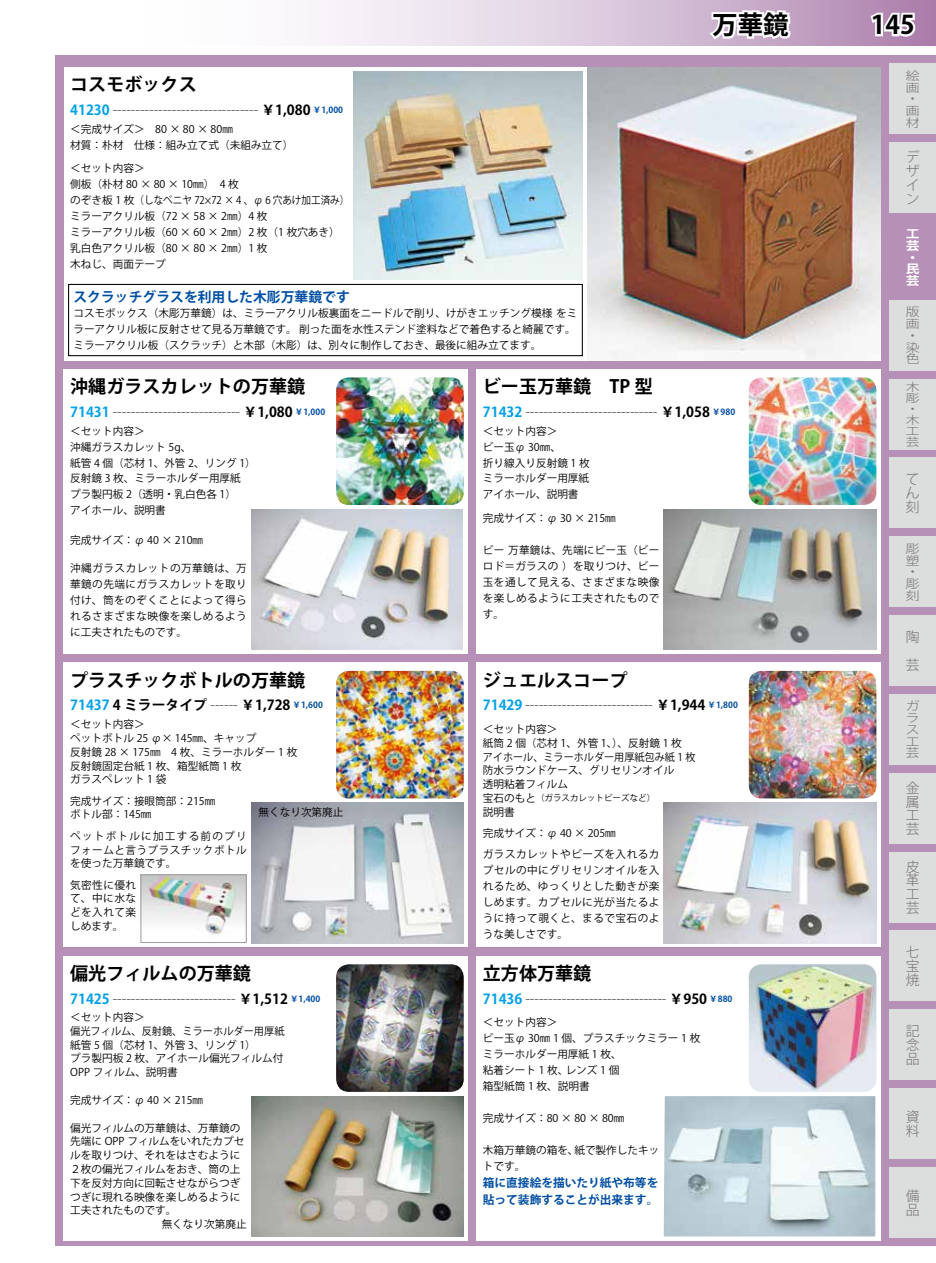
<style>
.page{position:relative;width:936px;height:1263px;background:#fff}
.page>*{position:absolute;margin:0;border:0;box-sizing:border-box;transform-origin:0 0}
.t1{font:700 25.5px "Koz Go Pro";color:#000}
.t2{font:700 18px "Koz Go Pro";color:#000}
.t3{font:200 13.8px "Koz Go Pro";color:#000}
.t4{font:700 13.8px "Koz Go Pro";color:#000}
.t5{font:300 13.8px/13.8px "Koz Go Pro";color:#727171;text-align:justify}
.t6{font:700 13.8px "Koz Go Pro";color:#004ea2}
.t7{font:700 11.7px/17px "Koz Go Pro";color:#004ea2}
.t8{font:300 11.7px/11.7px "Koz Go Pro";color:#727171;scale:1.18 1}
.t9{font:700 11.7px/11.7px "Koz Go Pro";color:#fff;scale:1.18 1}
.t10{font:300 11.1px/11.1px "Koz Go Pro";color:#727171;scale:1.25 1}
.t11{font:10.65px/15.9px "Koz Go Pro";color:#000}
.t12{font:10.65px/21.3px "Koz Go Pro";letter-spacing:.04em;color:#000}
.t13{font:8.55px "Koz Go Pro";color:#000}
.s1{font-weight:700;color:#00a0e9}
.s2{font-weight:700}
.s3{font-weight:700;font-size:8.55px;color:#004ea2}
.s4{color:#00a0e9}
.s5{font-weight:200}
.s6{font-size:8.55px;color:#004ea2}
.s7{font-size:10.65px}
</style>
<div class="page">
<div style="left:55px;top:55px;width:880px;height:1191px;background:#b790b7"></div>
<div style="left:889px;top:64px;width:46px;height:70px;background:#dcdddd"></div>
<div style="left:889px;top:143px;width:46px;height:70px;background:#dcdddd"></div>
<div style="left:889px;top:300px;width:46px;height:70px;background:#dcdddd"></div>
<div style="left:889px;top:379px;width:46px;height:70px;background:#dcdddd"></div>
<div style="left:889px;top:458px;width:46px;height:70px;background:#dcdddd"></div>
<div style="left:889px;top:537px;width:46px;height:70px;background:#dcdddd"></div>
<div style="left:889px;top:616px;width:46px;height:70px;background:#dcdddd"></div>
<div style="left:889px;top:694px;width:46px;height:70px;background:#dcdddd"></div>
<div style="left:889px;top:773px;width:46px;height:70px;background:#dcdddd"></div>
<div style="left:889px;top:852px;width:46px;height:70px;background:#dcdddd"></div>
<div style="left:889px;top:931px;width:46px;height:70px;background:#dcdddd"></div>
<div style="left:889px;top:1010px;width:46px;height:70px;background:#dcdddd"></div>
<div style="left:889px;top:1088px;width:46px;height:71px;background:#dcdddd"></div>
<div style="left:889px;top:1167px;width:46px;height:70px;background:#dcdddd"></div>
<svg style="left:315px;top:0;width:620px;height:46px;background:#dccadd"></svg>
<svg style="left:705px;top:0;width:112px;height:42px"></svg>
<svg style="left:867px;top:10px;width:50px;height:29px"></svg>
<div style="left:64px;top:369px;width:404px;height:285px;background:#fff"></div>
<div style="left:476px;top:369px;width:404px;height:285px;background:#fff"></div>
<img style="left:336px;top:377px;width:127px;height:128px">
<img style="left:251px;top:509px;width:211px;height:141px">
<img style="left:748px;top:377px;width:128px;height:128px">
<img style="left:663px;top:509px;width:212px;height:141px">
<div style="left:64px;top:956px;width:404px;height:285px;background:#fff"></div>
<div style="left:476px;top:956px;width:404px;height:285px;background:#fff"></div>
<img style="left:336px;top:964px;width:127px;height:128px">
<img style="left:251px;top:1096px;width:212px;height:140px">
<img style="left:748px;top:964px;width:128px;height:128px">
<img style="left:663px;top:1096px;width:212px;height:140px">
<div style="left:64px;top:67px;width:816px;height:293px;background:#fff"></div>
<img style="left:353px;top:71px;width:230px;height:209px">
<div style="left:476px;top:662px;width:404px;height:285px;background:#fff"></div>
<img style="left:748px;top:671px;width:128px;height:127px">
<img style="left:663px;top:803px;width:213px;height:140px">
<div style="left:64px;top:662px;width:404px;height:285px;background:#fff"></div>
<img style="left:336px;top:671px;width:127px;height:127px">
<img style="left:251px;top:803px;width:212px;height:140px">
<img style="left:142px;top:876px;width:103px;height:59px">
<div style="left:140px;top:874px;width:107px;height:69px;border:1px solid #9fa0a0"></div>
<div style="left:68px;top:284px;width:515px;height:72px;border:1px solid #000"></div>
<img style="left:587px;top:67px;width:293px;height:293px">
<h1 class="t1" style="left:712px;top:8px;width:204px">万華鏡 　　　145</h1>
<h2 class="t2" style="left:70px;top:73px;width:128px">コスモボックス</h2>
<p class="t3" style="left:70px;top:101px;width:274px"><span class="s1">41230</span> -------------------------------- <span class="s2">￥1,080</span> <span class="s3">￥1,000</span></p>
<p class="t11" style="left:70px;top:121px;width:225px">＜完成サイズ＞　80 × 80 × 80㎜<br>材質：朴材　仕様：組み立て式（未組み立て）</p>
<p class="t11" style="left:70px;top:160px;width:281px">＜セット内容＞<br>側板（朴材 80 × 80 × 10㎜）　4 枚<br>のぞき板 1 枚（しなベニヤ 72×72 × 4 、φ 6 穴あけ加工済み）ミラーアクリル板（72 × 58 × 2㎜）4 枚<br>ミラーアクリル板（60 × 60 × 2㎜）2 枚（1 枚穴あき）乳白色アクリル板（80 × 80 × 2㎜）1 枚<br>木ねじ、両面テープ</p>
<p class="t6" style="left:73px;top:288px;width:278px">スクラッチグラスを利用した木彫万華鏡です</p>
<p class="t11" style="left:73px;top:306px;width:505px">コスモボックス（木彫万華鏡）は、ミラーアクリル板裏面をニードルで削り、けがきエッチング模様 をミラーアクリル板に反射させて見る万華鏡です。 削った面を水性ステンド塗料などで着色すると綺麗です。ミラーアクリル板（スクラッチ）と木部（木彫）は、別々に制作しておき、最後に組み立てます。</p>
<h2 class="t2" style="left:70px;top:375px;width:236px">沖縄ガラスカレットの万華鏡</h2>
<p class="t3" style="left:70px;top:403px;width:256px"><span class="s1">71431</span> ---------------------------- <span class="s2">￥1,080</span> <span class="s3">￥1,000</span></p>
<p class="t11" style="left:70px;top:423px;width:187px">＜セット内容＞<br>沖縄ガラスカレット 5g、<br>紙管 4 個（芯材 1、外管 2、リング 1）反射鏡 3 枚、ミラーホルダー用厚紙<br>プラ製円板 2（透明・乳白色各 1）<br>アイホール、説明書</p>
<p class="t11" style="left:70px;top:533px;width:134px">完成サイズ：φ 40 × 210㎜</p>
<p class="t11" style="left:70px;top:560px;width:178px;text-align:justify">沖縄ガラスカレットの万華鏡は、万華鏡の先端にガラスカレットを取り付け、筒をのぞくことによって得られるさまざまな映像を楽しめるように工夫されたものです。</p>
<h2 class="t2" style="left:70px;top:669px;width:236px">プラスチックボトルの万華鏡</h2>
<p class="t4" style="left:70px;top:696px;width:254px"><span class="s4">71437</span> 4 ミラータイプ <span class="s5">------</span> ￥1,728 <span class="s6">￥1,600</span></p>
<p class="t11" style="left:70px;top:717px;width:229px;line-height:13.8px">＜セット内容＞<br>ペットボトル 25 φ× 145㎜、キャップ<br>反射鏡 28 × 175㎜　4 枚、ミラーホルダー 1 枚反射鏡固定台紙 1 枚、箱型紙筒 1 枚<br>ガラスペレット 1 袋</p>
<p class="t11" style="left:70px;top:794px;width:157px;line-height:13.8px">完成サイズ：接眼筒部：215㎜　ボトル部：145㎜</p>
<p class="t11" style="left:70px;top:829px;width:178px;line-height:13.8px;text-align:justify">ペットボトルに加工する前のプリフォームと言うプラスチックボトルを使った万華鏡です。</p>
<p class="t11" style="left:70px;top:878px;width:67px;line-height:13.8px;text-align:justify">気密性に優れて、中に水などを入れて楽しめます。</p>
<p class="t11" style="left:258px;top:805px;width:87px">無くなり次第廃止</p>
<h2 class="t2" style="left:70px;top:962px;width:182px">偏光フィルムの万華鏡</h2>
<p class="t3" style="left:70px;top:989px;width:252px"><span class="s1">71425</span> --------------------------- <span class="s2">￥1,512</span> <span class="s3">￥1,400</span></p>
<p class="t11" style="left:70px;top:1010px;width:216px;line-height:13.8px">＜セット内容＞<br>偏光フィルム、反射鏡、ミラーホルダー用厚紙紙管 5 個（芯材 1、外管 3、リング 1）<br>プラ製円板 2 枚、アイホール偏光フィルム付<br>OPP フィルム、説明書</p>
<p class="t11" style="left:70px;top:1092px;width:134px">完成サイズ：φ 40 × 215㎜</p>
<p class="t11" style="left:70px;top:1120px;width:172px">偏光フィルムの万華鏡は、万華鏡の</p>
<p class="t11" style="left:70px;top:1134px;width:176px">先端に OPP フィルムをいれたカプセ</p>
<p class="t11" style="left:70px;top:1147px;width:172px">ルを取りつけ、それをはさむように</p>
<p class="t11" style="left:70px;top:1161px;width:172px">２枚の偏光フィルムをおき、筒の上</p>
<p class="t11" style="left:70px;top:1175px;width:172px">下を反対方向に回転させながらつぎ</p>
<p class="t11" style="left:70px;top:1189px;width:172px">つぎに現れる映像を楽しめるように</p>
<p class="t11" style="left:70px;top:1203px;width:108px">工夫されたものです。</p>
<p class="t11" style="left:162px;top:1217px;width:87px">無くなり次第廃止</p>
<h2 class="t2" style="left:483px;top:375px;width:171px">ビー玉万華鏡　TP 型</h2>
<p class="t3" style="left:483px;top:403px;width:254px"><span class="s1">71432</span> ----------------------------- <span class="s2">￥1,058</span> <span class="s3">￥980</span></p>
<p class="t11" style="left:483px;top:423px;width:108px">＜セット内容＞<br>ビー玉φ 30㎜、<br>折り線入り反射鏡 1 枚ミラーホルダー用厚紙アイホール、説明書</p>
<p class="t11" style="left:483px;top:510px;width:134px">完成サイズ：φ 30 × 215㎜</p>
<p class="t11" style="left:483px;top:542px;width:178px;text-align:justify">ビー 万華鏡は、先端にビー玉（ビーロド＝ガラスの ）を取りつけ、ビー玉を通して見える、さまざまな映像を楽しめるように工夫されたものです。</p>
<h2 class="t2" style="left:483px;top:669px;width:146px">ジュエルスコープ</h2>
<p class="t3" style="left:483px;top:696px;width:256px"><span class="s1">71429</span> ---------------------------- <span class="s2">￥1,944</span> <span class="s3">￥1,800</span></p>
<p class="t11" style="left:483px;top:722px;width:214px;line-height:13.8px">＜セット内容＞<br>紙筒 2 個（芯材 1、外管 1、）、反射鏡 1 枚<br>アイホール、ミラーホルダー用厚紙包み紙 1 枚防水ラウンドケース、グリセリンオイル<br>透明粘着フィルム</p>
<p class="t13" style="left:483px;top:792px;width:174px"><span class="s7">宝石のもと</span>（ガラスカレットビーズなど）</p>
<p class="t12" style="left:483px;top:801px;width:178px">説明書<br>完成サイズ：φ 40 × 205㎜<br>ガラスカレットやビーズを入れるカ</p>
<p class="t11" style="left:483px;top:863px;width:178px;text-align:justify">プセルの中にグリセリンオイルを入れるため、ゆっくりとした動きが楽しめます。カプセルに光が当たるように持って覗くと、まるで宝石のような美しさです。</p>
<h2 class="t2" style="left:483px;top:962px;width:110px">立方体万華鏡</h2>
<p class="t3" style="left:483px;top:989px;width:251px"><span class="s1">71436</span> ------------------------------- <span class="s2">￥950</span> <span class="s3">￥880</span></p>
<p class="t11" style="left:483px;top:1015px;width:219px">＜セット内容＞<br>ビー玉φ 30㎜ 1 個、プラスチックミラー 1 枚ミラーホルダー用厚紙 1 枚、<br>粘着シート 1 枚、レンズ 1 個<br>箱型紙筒 1 枚、説明書</p>
<p class="t11" style="left:483px;top:1110px;width:143px">完成サイズ：80 × 80 × 80㎜</p>
<p class="t11" style="left:483px;top:1142px;width:178px">木箱万華鏡の箱を、紙で製作したキットです。</p>
<p class="t7" style="left:483px;top:1175px;width:177px">箱に直接絵を描いたり紙や布等を貼って装飾することが出来ます。</p>
<p class="t8" style="left:905px;top:70px;width:13px">絵画・画材</p>
<p class="t5" style="left:905px;top:150px;width:15px">デザイン</p>
<p class="t9" style="left:905px;top:229px;width:13px">工芸・民芸</p>
<p class="t8" style="left:905px;top:306px;width:13px">版画・染色</p>
<p class="t10" style="left:905px;top:381px;width:12px">木彫・木工芸</p>
<p class="t5" style="left:905px;top:472px;width:15px">てん刻</p>
<p class="t8" style="left:905px;top:543px;width:13px">彫塑・彫刻</p>
<p class="t5" style="left:905px;top:623px;width:15px;line-height:27.6px">陶芸</p>
<p class="t8" style="left:905px;top:700px;width:13px">ガラス工芸</p>
<p class="t5" style="left:905px;top:781px;width:15px">金属工芸</p>
<p class="t5" style="left:905px;top:860px;width:15px">皮革工芸</p>
<p class="t5" style="left:905px;top:945px;width:15px">七宝焼</p>
<p class="t5" style="left:905px;top:1024px;width:15px">記念品</p>
<p class="t5" style="left:905px;top:1110px;width:15px">資料</p>
<p class="t5" style="left:905px;top:1189px;width:15px">備品</p>
</div>
